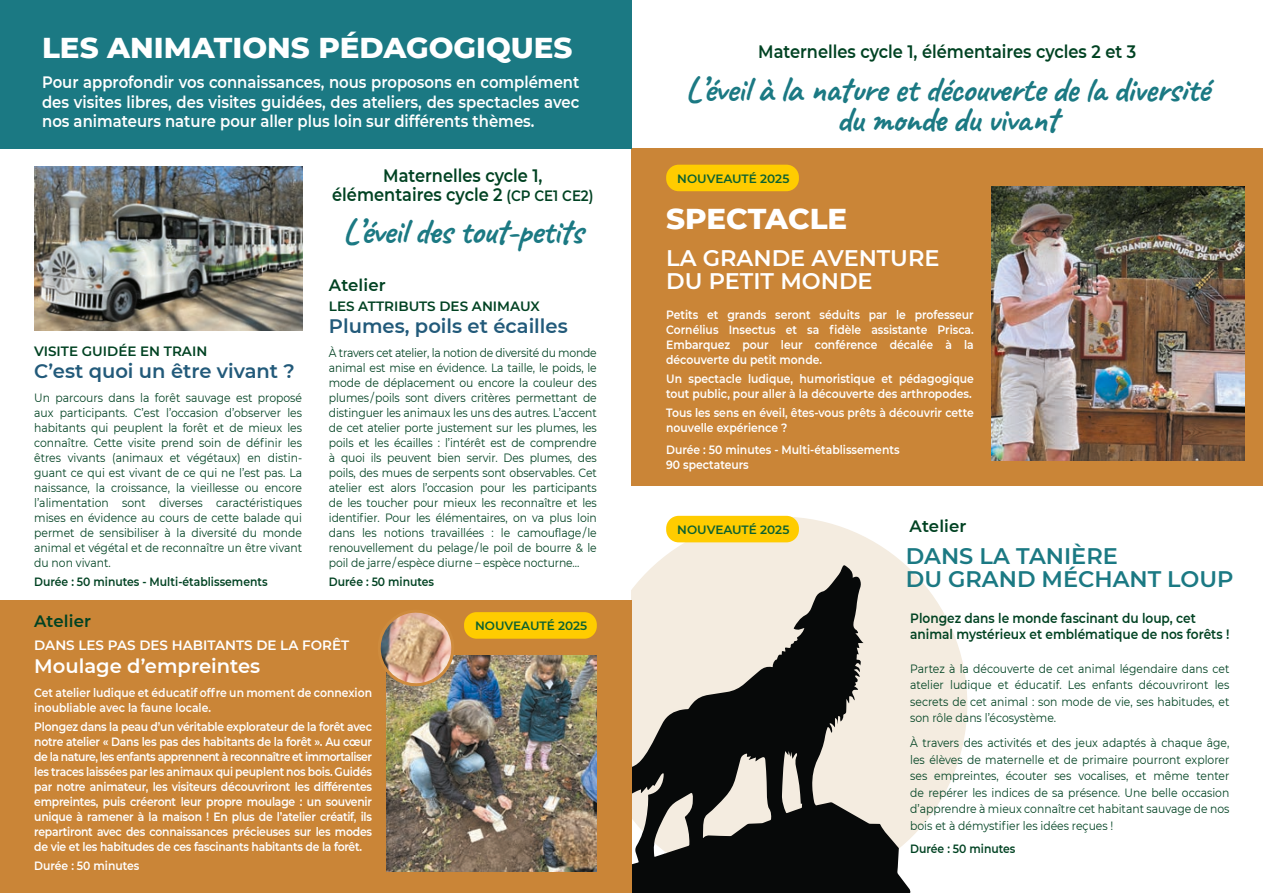
<style>
.page{position:relative;width:1263px;height:893px;background:#fff}
.page>*{position:absolute;margin:0;border:0;box-sizing:border-box;transform-origin:0 0}
.t1{font:700 36px/30px "Caveat";letter-spacing:-.02em;color:#1b7983;text-align:center}
.t2{font:800 29.4px "Montserrat";color:#fff}
.t3{font:600 22.5px/22.5px "Montserrat";color:#1b7983}
.t4{font:600 22.5px/22.5px "Montserrat";color:#fff}
.t5{font:600 19.5px "Montserrat";color:#225a7a}
.t6{font:600 19.5px "Montserrat";color:#fff}
.t7{font:600 18px/19.5px "Montserrat";color:#004222;text-align:center;scale:.9 1}
.t8{font:600 16.5px/19.5px "Montserrat";color:#fff;text-align:justify;scale:.9 1}
.t9{font:600 16.5px "Montserrat";letter-spacing:.01em;color:#004222}
.t10{font:600 13.5px/16.5px "Montserrat";color:#004222;scale:.9 1}
.t11{font:600 13.5px "Montserrat";color:#004222}
.t12{font:600 13.5px "Montserrat";color:#fff}
.t13{font:12px/15px "Montserrat";color:#004222;text-align:justify;scale:.9 1}
.t14{font:600 12px/15px "Montserrat";color:#fff;scale:.9 1}
.t15{font:600 12px "Montserrat";color:#004222;scale:.9 1}
.t16{font:600 12px "Montserrat";color:#0a6131}
.s1{font-size:15px}
</style>
<div class="page">
<img style="left:34px;top:166px;width:268px;height:164px">
<svg style="left:655px;top:517px;width:312px;height:374px;fill:#f4ece0"></svg>
<svg style="left:631px;top:565px;width:279px;height:328px;background:#84817a"></svg>
<div style="left:631px;top:148px;width:632px;height:338px;background:#ca8537"></div>
<div style="left:0;top:600px;width:631px;height:293px;background:#ca8537"></div>
<div style="left:0;top:0;width:631px;height:148px;background:#1b7983"></div>
<img style="left:386px;top:655px;width:211px;height:216px">
<img style="left:380px;top:612px;width:76px;height:76px">
<div style="left:666px;top:165px;width:133px;height:26px;background:#fc0;border-radius:13px"></div>
<div style="left:666px;top:516px;width:133px;height:26px;background:#fc0;border-radius:13px"></div>
<img style="left:992px;top:187px;width:252px;height:273px">
<div style="left:464px;top:612px;width:133px;height:27px;background:#fc0;border-radius:13px"></div>
<h2 class="t2" style="left:42px;top:26px;width:532px">LES ANIMATIONS PÉDAGOGIQUES</h2>
<h3 class="t8" style="left:42px;top:72px;width:598px">Pour approfondir vos connaissances, nous proposons en complément des visites libres, des visites guidées, des ateliers, des spectacles avec nos animateurs nature pour aller plus loin sur différents thèmes.</h3>
<h3 class="t7" style="left:332px;top:165px;width:292px">Maternelles cycle 1, élémentaires cycle 2 <span class="s1">(CP CE1 CE2)</span></h3>
<h1 class="t1" style="left:343px;top:216px;width:242px">L’éveil des tout-petits</h1>
<p class="t11" style="left:34px;top:341px;width:175px">VISITE GUIDÉE EN TRAIN</p>
<h3 class="t5" style="left:34px;top:357px;width:262px">C’est quoi un être vivant ?</h3>
<p class="t13" style="left:34px;top:389px;width:299px">Un parcours dans la forêt sauvage est proposé aux participants. C’est l’occasion d’observer les habitants qui peuplent la forêt et de mieux les connaître. Cette visite prend soin de définir les êtres vivants (animaux et végétaux) en distin&shy;guant ce qui est vivant de ce qui ne l’est pas. La naissance, la croissance, la vieillesse ou encore l’alimentation sont diverses caractéristiques mises en évidence au cours de cette balade qui permet de sensibiliser à la diversité du monde animal et végétal et de reconnaître un être vivant du non vivant.</p>
<p class="t15" style="left:34px;top:573px;width:261px">Durée : 50 minutes - Multi-établissements</p>
<h3 class="t9" style="left:34px;top:610px;width:58px">Atelier</h3>
<h3 class="t9" style="left:329px;top:273px;width:58px">Atelier</h3>
<p class="t11" style="left:329px;top:297px;width:212px">LES ATTRIBUTS DES ANIMAUX</p>
<h3 class="t5" style="left:329px;top:313px;width:240px">Plumes, poils et écailles</h3>
<p class="t13" style="left:329px;top:345px;width:299px">À travers cet atelier, la notion de diversité du monde animal est mise en évidence. La taille, le poids, le mode de déplacement ou encore la couleur des plumes / poils sont divers critères permettant de distinguer les animaux les uns des autres. L’accent de cet atelier porte justement sur les plumes, les poils et les écailles : l’intérêt est de comprendre à quoi ils peuvent bien servir. Des plumes, des poils, des mues de serpents sont observables. Cet atelier est alors l’occasion pour les participants de les toucher pour mieux les reconnaître et les identifier. Pour les élémentaires, on va plus loin dans les notions travaillées : le camouflage / le renouvellement du pelage / le poil de bourre &amp; le poil de jarre / espèce diurne – espèce nocturne…</p>
<p class="t15" style="left:329px;top:573px;width:118px">Durée : 50 minutes</p>
<p class="t16" style="left:475px;top:618px;width:114px">NOUVEAUTÉ 2025</p>
<p class="t12" style="left:34px;top:636px;width:316px">DANS LES PAS DES HABITANTS DE LA FORÊT</p>
<h3 class="t6" style="left:34px;top:653px;width:228px">Moulage d’empreintes</h3>
<p class="t14" style="left:34px;top:685px;width:377px">Cet atelier ludique et éducatif offre un moment de connexion inoubliable avec la faune locale.</p>
<p class="t14" style="left:34px;top:719px;width:377px;text-align:justify">Plongez dans la peau d’un véritable explorateur de la forêt avec notre atelier « Dans les pas des habitants de la forêt ». Au cœur de la nature, les enfants apprennent à reconnaître et immortaliser les traces laissées par les animaux qui peuplent nos bois. Guidés par notre animateur, les visiteurs découvriront les différentes empreintes, puis créeront leur propre moulage : un souvenir unique à ramener à la maison ! En plus de l’atelier créatif, ils repartiront avec des connaissances précieuses sur les modes de vie et les habitudes de ces fascinants habitants de la forêt.</p>
<p class="t14" style="left:34px;top:858px;width:118px">Durée : 50 minutes</p>
<h3 class="t7" style="left:758px;top:41px;width:421px">Maternelles cycle 1, élémentaires cycles 2 et 3</h3>
<h1 class="t1" style="left:685px;top:74px;width:525px">L’éveil à la nature et découverte de la diversité du monde du vivant</h1>
<p class="t16" style="left:677px;top:170px;width:114px">NOUVEAUTÉ 2025</p>
<h2 class="t2" style="left:666px;top:197px;width:183px">SPECTACLE</h2>
<h3 class="t4" style="left:666px;top:246px;width:275px">LA GRANDE AVENTURE<br>DU PETIT MONDE</h3>
<p class="t14" style="left:666px;top:307px;width:343px;text-align:justify">Petits et grands seront séduits par le professeur Cornélius Insectus et sa fidèle assistante Prisca.<br>Embarquez pour leur conférence décalée à la découverte du petit monde.</p>
<p class="t14" style="left:666px;top:371px;width:343px">Un spectacle ludique, humoristique et pédagogique tout public, pour aller à la découverte des arthropodes.</p>
<p class="t14" style="left:666px;top:405px;width:343px">Tous les sens en éveil, êtes-vous prêts à découvrir cette nouvelle expérience ?</p>
<p class="t14" style="left:666px;top:441px;width:261px">Durée : 50 minutes - Multi-établissements<br>90 spectateurs</p>
<p class="t16" style="left:677px;top:521px;width:114px">NOUVEAUTÉ 2025</p>
<h3 class="t9" style="left:909px;top:514px;width:58px">Atelier</h3>
<h3 class="t3" style="left:906px;top:544px;width:329px">DANS LA TANIÈRE<br>DU GRAND MÉCHANT LOUP</h3>
<p class="t10" style="left:910px;top:609px;width:356px">Plongez dans le monde fascinant du loup, cet animal mystérieux et emblématique de nos forêts !</p>
<p class="t13" style="left:910px;top:660px;width:356px;line-height:16.5px">Partez à la découverte de cet animal légendaire dans cet atelier ludique et éducatif. Les enfants découvriront les secrets de cet animal : son mode de vie, ses habitudes, et son rôle dans l’écosystème.</p>
<p class="t13" style="left:910px;top:734px;width:356px;line-height:16.5px">À travers des activités et des jeux adaptés à chaque âge, les élèves de maternelle et de primaire pourront explorer ses empreintes, écouter ses vocalises, et même tenter de repérer les indices de sa présence. Une belle occasion d’apprendre à mieux connaître cet habitant sauvage de nos bois et à démystifier les idées reçues !</p>
<p class="t15" style="left:910px;top:840px;width:118px">Durée : 50 minutes</p>
</div>
